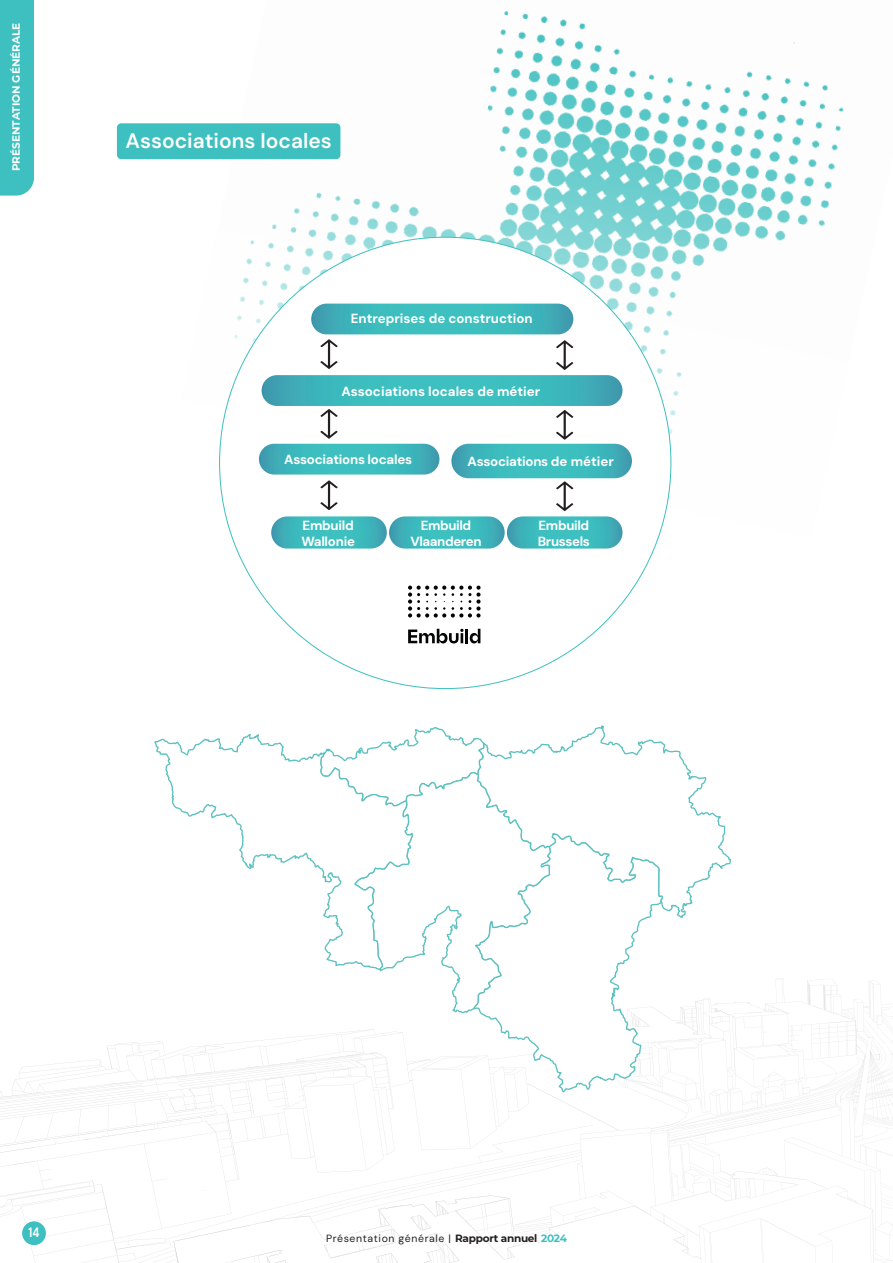
<style>
.page{position:relative;width:893px;height:1263px;background:#fff}
.page>*{position:absolute;margin:0;border:0;box-sizing:border-box;transform-origin:0 0}
.t1{font:600 21px "DM Sans";color:#fff}
.t2{font:700 13.5px "DM Sans";color:#fff;scale:.8 1}
.t3{font:700 13.2px/15.9px "DM Sans";letter-spacing:-.02em;color:#fff}
.t4{font:700 13.2px "DM Sans";color:#fff}
.t5{font:10.5px "DM Sans";letter-spacing:.06em;color:#231f20}
.t6{font:700 10.5px "Montserrat";color:#fff}
.s1{font-family:"Montserrat";font-weight:700}
.s2{font-family:"Montserrat";font-weight:700;color:#3dc0bf}
</style>
<div class="page">
<svg style="left:0;top:1043px;width:120px;height:220px"></svg>
<svg style="left:127px;top:1029px;width:766px;height:234px"></svg>
<svg style="left:515px;top:978px;width:378px;height:264px"></svg>
<img style="left:181px;top:10px;width:663px;height:529px">
<div style="left:22px;top:1221px;width:24px;height:24px;background:#3dc0bf;border-radius:50%"></div>
<div style="left:21px;top:1220px;width:26px;height:26px;border:1px solid #fff;border-radius:50%"></div>
<div style="left:320px;top:1227px;width:253px;height:23px;background:#fff"></div>
<div style="left:0;top:0;width:34px;height:196px;background:#3dc0bf"></div>
<div style="left:220px;top:237px;width:451px;height:451px;background:#fff;border-radius:50%"></div>
<svg style="left:408px;top:629px;width:55px;height:14px"></svg>
<hr style="left:465px;top:629px;width:3px;height:14px;background:#030505">
<svg style="left:470px;top:633px;width:3px;height:10px"></svg>
<svg style="left:408px;top:585px;width:64px;height:32px"></svg>
<svg style="left:259px;top:444px;width:180px;height:31px;background:#3fb8bc"></svg>
<svg style="left:451px;top:444px;width:181px;height:34px;background:#3db7bb"></svg>
<svg style="left:320px;top:480px;width:18px;height:30px"></svg>
<svg style="left:556px;top:481px;width:17px;height:30px"></svg>
<svg style="left:271px;top:516px;width:116px;height:33px;background:#43b9bd"></svg>
<svg style="left:389px;top:516px;width:116px;height:33px;background:#43bbbe"></svg>
<svg style="left:507px;top:516px;width:115px;height:33px"></svg>
<svg style="left:262px;top:375px;width:360px;height:31px;background:#3eb7bb"></svg>
<svg style="left:311px;top:304px;width:262px;height:30px;background:#3db7bb"></svg>
<svg style="left:320px;top:409px;width:18px;height:30px"></svg>
<svg style="left:556px;top:410px;width:17px;height:30px"></svg>
<svg style="left:320px;top:339px;width:18px;height:30px"></svg>
<svg style="left:556px;top:340px;width:17px;height:30px"></svg>
<div style="left:117px;top:123px;width:223px;height:36px;background:#3dc0bf;border-radius:4px"></div>
<svg style="left:473px;top:527px;width:192px;height:568px"></svg>
<svg style="left:414px;top:726px;width:62px;height:44px"></svg>
<svg style="left:476px;top:527px;width:256px;height:392px"></svg>
<svg style="left:414px;top:770px;width:140px;height:246px"></svg>
<svg style="left:154px;top:734px;width:260px;height:238px"></svg>
<p class="t6" style="left:8px;top:171px;width:150px;rotate:-90deg">PRÉSENTATION GÉNÉRALE</p>
<h1 class="t1" style="left:125px;top:128px;width:208px">Associations locales</h1>
<p class="t4" style="left:351px;top:310px;width:183px">Entreprises de construction</p>
<p class="t4" style="left:341px;top:383px;width:200px">Associations locales de métier</p>
<p class="t3" style="left:284px;top:452px;width:129px">Associations locales</p>
<p class="t3" style="left:467px;top:454px;width:148px">Associations de métier</p>
<p class="t3" style="left:301px;top:517px;width:55px">Embuild<br>Wallonie</p>
<p class="t3" style="left:410px;top:517px;width:73px;text-align:center">Embuild<br>Vlaanderen</p>
<p class="t3" style="left:538px;top:517px;width:53px">Embuild<br>Brussels</p>
<p class="t2" style="left:29px;top:1223px;width:15px">14</p>
<p class="t5" style="left:326px;top:1231px;width:242px">Présentation générale | <span class="s1">Rapport annuel</span> <span class="s2">2024</span></p>
</div>
